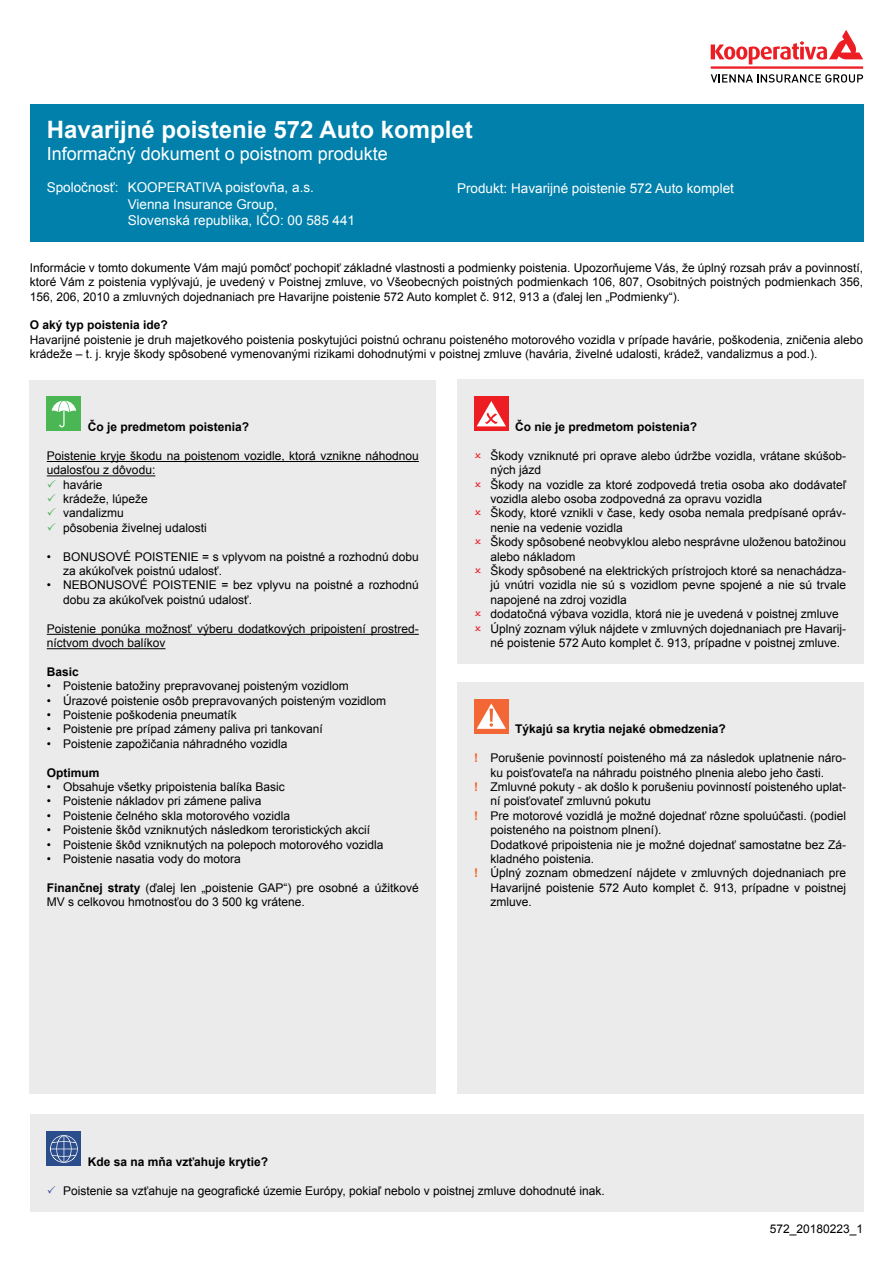
<style>
.page{position:relative;width:893px;height:1263px;background:#fff}
.page>*{position:absolute;margin:0;border:0;box-sizing:border-box;transform-origin:0 0}
.t1{font:700 24px "Arial";color:#fff}
.t2{font:18px "Arial CE";color:#fff}
.t3{font:13.5px "Arial CE";color:#fff}
.odrazky_1{font:12px/14.4px "Arial CE";color:#000}
.odrazky_1-2{font:700 12px "Arial";color:#000}
.s1{font-family:"Arial";font-weight:700}
.s2{font-family:"Arial";font-weight:700;color:#f26522}
</style>
<div class="page">
<div style="left:30px;top:104px;width:833px;height:138px;background:#0080ab"></div>
<svg style="left:711px;top:30px;width:152px;height:34px"></svg>
<hr style="left:711px;top:66px;width:152px;height:3px;background:#ed1d24">
<svg style="left:711px;top:74px;width:152px;height:9px"></svg>
<div style="left:30px;top:379px;width:406px;height:714px;background:#ebebec"></div>
<hr style="left:47px;top:461px;width:372px;height:1px;background:#000">
<hr style="left:47px;top:476px;width:108px;height:1px;background:#000">
<hr style="left:47px;top:634px;width:372px;height:1px;background:#000">
<hr style="left:47px;top:648px;width:118px;height:1px;background:#000">
<div style="left:47px;top:396px;width:34px;height:35px;background:#4ab754"></div>
<svg style="left:52px;top:401px;width:24px;height:27px"></svg>
<div style="left:457px;top:379px;width:406px;height:285px;background:#ebebec"></div>
<div style="left:474px;top:396px;width:34px;height:35px;background:#ed1d24"></div>
<svg style="left:477px;top:401px;width:29px;height:25px"></svg>
<div style="left:457px;top:682px;width:406px;height:411px;background:#ebebec"></div>
<div style="left:474px;top:699px;width:34px;height:34px;background:#f26735"></div>
<svg style="left:477px;top:703px;width:29px;height:26px"></svg>
<div style="left:30px;top:1115px;width:833px;height:97px;background:#ebebec"></div>
<div style="left:47px;top:1132px;width:34px;height:34px;background:#2c4d8c"></div>
<svg style="left:50px;top:1135px;width:28px;height:28px"></svg>
<p class="t1" style="left:47px;top:116px;width:427px">Havarijné poistenie 572 Auto komplet</p>
<p class="t2" style="left:47px;top:143px;width:343px">Informačný dokument o poistnom produkte</p>
<p class="t3" style="left:47px;top:180px;width:269px">Spoločnosť: KOOPERATIVA poisťovňa, a.s.</p>
<p class="t3" style="left:128px;top:196px;width:151px">Vienna Insurance Group,</p>
<p class="t3" style="left:128px;top:212px;width:229px">Slovenská republika, IČO: 00 585 441</p>
<p class="odrazky_1" style="left:30px;top:260px;width:835px;text-align:justify">Informácie v tomto dokumente Vám majú pomôcť pochopiť základné vlastnosti a podmienky poistenia. Upozorňujeme Vás, že úplný rozsah práv a povinností, ktoré Vám z poistenia vyplývajú, je uvedený v Poistnej zmluve, vo Všeobecných poistných podmienkach 106, 807, Osobitných poistných podmienkach 356, 156, 206, 2010 a zmluvných dojednaniach pre Havarijne poistenie 572 Auto komplet č. 912, 913 a (ďalej len „Podmienky“).</p>
<p class="odrazky_1-2" style="left:30px;top:318px;width:140px">O aký typ poistenia ide?</p>
<p class="odrazky_1" style="left:30px;top:332px;width:835px">Havarijné poistenie je druh majetkového poistenia poskytujúci poistnú ochranu poisteného motorového vozidla v prípade havárie, poškodenia, zničenia alebo krádeže – t. j. kryje škody spôsobené vymenovanými rizikami dohodnutými v poistnej zmluve (havária, živelné udalosti, krádež, vandalizmus a pod.).</p>
<p class="t3" style="left:457px;top:180px;width:278px">Produkt: Havarijné poistenie 572 Auto komplet</p>
<p class="odrazky_1-2" style="left:88px;top:419px;width:163px">Čo je predmetom poistenia?</p>
<p class="odrazky_1" style="left:47px;top:448px;width:374px">Poistenie kryje škodu na poistenom vozidle, ktorá vznikne náhodnou udalosťou z dôvodu:</p>
<p class="odrazky_1" style="left:63px;top:477px;width:41px">havárie</p>
<p class="odrazky_1" style="left:63px;top:491px;width:86px">krádeže, lúpeže</p>
<p class="odrazky_1" style="left:63px;top:506px;width:62px">vandalizmu</p>
<p class="odrazky_1" style="left:63px;top:520px;width:145px">pôsobenia živelnej udalosti</p>
<p class="odrazky_1" style="left:63px;top:549px;width:357px;text-indent:-16px">• BONUSOVÉ POISTENIE = s vplyvom na poistné a rozhodnú dobu za akúkoľvek poistnú udalosť.</p>
<p class="odrazky_1" style="left:63px;top:578px;width:357px;text-indent:-16px">• NEBONUSOVÉ POISTENIE = bez vplyvu na poistné a rozhodnú dobu za akúkoľvek poistnú udalosť.</p>
<p class="odrazky_1" style="left:47px;top:621px;width:374px">Poistenie ponúka možnosť výberu dodatkových pripoistení prostred&shy;níctvom dvoch balíkov</p>
<p class="odrazky_1-2" style="left:47px;top:664px;width:34px">Basic</p>
<p class="odrazky_1" style="left:47px;top:678px;width:303px">• Poistenie batožiny prepravovanej poisteným vozidlom</p>
<p class="odrazky_1" style="left:47px;top:693px;width:341px">• Úrazové poistenie osôb prepravovaných poisteným vozidlom</p>
<p class="odrazky_1" style="left:47px;top:707px;width:191px">• Poistenie poškodenia pneumatík</p>
<p class="odrazky_1" style="left:47px;top:722px;width:277px">• Poistenie pre prípad zámeny paliva pri tankovaní</p>
<p class="odrazky_1" style="left:47px;top:736px;width:242px">• Poistenie zapožičania náhradného vozidla</p>
<p class="odrazky_1-2" style="left:47px;top:765px;width:54px">Optimum</p>
<p class="odrazky_1" style="left:47px;top:779px;width:239px">• Obsahuje všetky pripoistenia balíka Basic</p>
<p class="odrazky_1" style="left:47px;top:794px;width:216px">• Poistenie nákladov pri zámene paliva</p>
<p class="odrazky_1" style="left:47px;top:808px;width:245px">• Poistenie čelného skla motorového vozidla</p>
<p class="odrazky_1" style="left:47px;top:822px;width:325px">• Poistenie škôd vzniknutých následkom teroristických akcií</p>
<p class="odrazky_1" style="left:47px;top:837px;width:338px">• Poistenie škôd vzniknutých na polepoch motorového vozidla</p>
<p class="odrazky_1" style="left:47px;top:851px;width:195px">• Poistenie nasatia vody do motora</p>
<p class="odrazky_1" style="left:47px;top:880px;width:374px"><span class="s1">Finančnej straty</span> (ďalej len „poistenie GAP“) pre osobné a úžitkové<br>MV s celkovou hmotnosťou do 3 500 kg vrátene.</p>
<p class="odrazky_1-2" style="left:515px;top:419px;width:184px">Čo nie je predmetom poistenia?</p>
<p class="odrazky_1" style="left:491px;top:448px;width:357px">Škody vzniknuté pri oprave alebo údržbe vozidla, vrátane skúšob&shy;ných jázd</p>
<p class="odrazky_1" style="left:491px;top:477px;width:357px">Škody na vozidle za ktoré zodpovedá tretia osoba ako dodávateľ vozidla alebo osoba zodpovedná za opravu vozidla</p>
<p class="odrazky_1" style="left:491px;top:506px;width:357px">Škody, ktoré vznikli v čase, kedy osoba nemala predpísané opráv&shy;nenie na vedenie vozidla</p>
<p class="odrazky_1" style="left:491px;top:534px;width:357px">Škody spôsobené neobvyklou alebo nesprávne uloženou batožinou alebo nákladom</p>
<p class="odrazky_1" style="left:491px;top:563px;width:357px;text-align:justify">Škody spôsobené na elektrických prístrojoch ktoré sa nenachádza&shy;jú vnútri vozidla nie sú s vozidlom pevne spojené a nie sú trvale napojené na zdroj vozidla</p>
<p class="odrazky_1" style="left:491px;top:606px;width:350px">dodatočná výbava vozidla, ktorá nie je uvedená v poistnej zmluve</p>
<p class="odrazky_1" style="left:491px;top:621px;width:357px">Úplný zoznam výluk nájdete v zmluvných dojednaniach pre Havarij&shy;né poistenie 572 Auto komplet č. 913, prípadne v poistnej zmluve.</p>
<p class="odrazky_1-2" style="left:515px;top:722px;width:212px">Týkajú sa krytia nejaké obmedzenia?</p>
<p class="odrazky_1" style="left:474px;top:750px;width:374px;text-align:center"><span class="s2">!</span> Porušenie povinností poisteného má za následok uplatnenie náro&shy;ku poisťovateľa na náhradu poistného plnenia alebo jeho časti.</p>
<p class="odrazky_1" style="left:491px;top:779px;width:357px;text-indent:-16px"><span class="s2">!</span> Zmluvné pokuty - ak došlo k porušeniu povinností poisteného uplat&shy;ní poisťovateľ zmluvnú pokutu</p>
<p class="odrazky_1" style="left:491px;top:808px;width:357px;text-indent:-16px"><span class="s2">!</span> Pre motorové vozidlá je možné dojednať rôzne spoluúčasti. (podiel poisteného na poistnom plnení).</p>
<p class="odrazky_1" style="left:491px;top:837px;width:357px">Dodatkové pripoistenia nie je možné dojednať samostatne bez Zá&shy;kladného poistenia.</p>
<p class="odrazky_1" style="left:491px;top:866px;width:357px;text-align:justify;text-indent:-16px"><span class="s2">!</span> Úplný zoznam obmedzení nájdete v zmluvných dojednaniach pre Havarijné poistenie 572 Auto komplet č. 913, prípadne v poistnej zmluve.</p>
<p class="odrazky_1-2" style="left:88px;top:1155px;width:182px">Kde sa na mňa vzťahuje krytie?</p>
<p class="odrazky_1" style="left:63px;top:1183px;width:543px">Poistenie sa vzťahuje na geografické územie Európy, pokiaľ nebolo v poistnej zmluve dohodnuté inak.</p>
<p class="odrazky_1" style="left:770px;top:1221px;width:95px">572_20180223_1</p>
</div>
